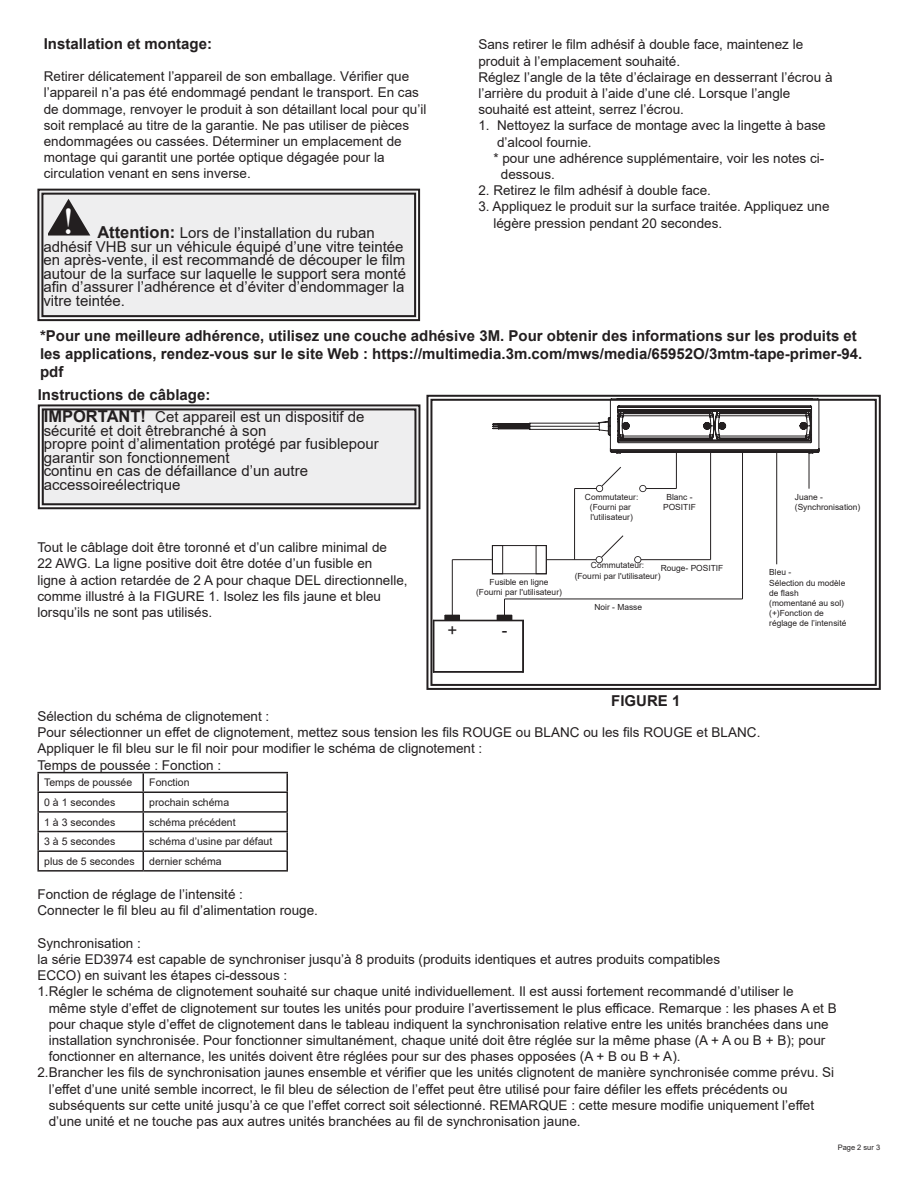
<style>
.page{position:relative;width:918px;height:1188px;background:#fff}
.page>*{position:absolute;margin:0;border:0;box-sizing:border-box;transform-origin:0 0}
.t1{font:38.25px "Bask Old Face";color:#fff}
.t2{font:16.8px "Arial";color:#231f20}
.t3{font:15px/13.5px "Arial";color:#231f20}
.t4{font:700 15px/18px "Arial";color:#231f20}
.t5{font:13.5px/16.2px "Arial";color:#231f20}
.t6{font:10.5px "Arial";color:#231f20}
.t7{font:8.4px/10.1px "Arial";color:#231f20;text-align:center}
.t8{font:7.5px "Arial";color:#231f20}
.s1{font-weight:700;font-size:16.5px}
</style>
<div class="page">
<svg style="left:37px;top:188px;width:384px;height:134px;background:#e1e0e1"></svg>
<div style="left:41px;top:193px;width:375px;height:124px;border:2px solid #231f20"></div>
<svg style="left:37px;top:404px;width:384px;height:106px;background:#e4e4e5"></svg>
<div style="left:42px;top:408px;width:374px;height:97px;border:2px solid #231f20"></div>
<svg style="left:426px;top:394px;width:455px;height:296px"></svg>
<div style="left:430px;top:399px;width:447px;height:287px;border:2px solid #231f20"></div>
<hr style="left:37px;top:772px;width:106px;height:1px;background:#231f20">
<hr style="left:143px;top:772px;width:145px;height:1px;background:#231f20">
<hr style="left:37px;top:792px;width:106px;height:1px;background:#231f20">
<hr style="left:143px;top:792px;width:145px;height:1px;background:#231f20">
<hr style="left:37px;top:811px;width:106px;height:2px;background:#231f20">
<hr style="left:143px;top:811px;width:145px;height:2px;background:#231f20">
<hr style="left:37px;top:831px;width:106px;height:1px;background:#231f20">
<hr style="left:143px;top:831px;width:145px;height:1px;background:#231f20">
<hr style="left:37px;top:850px;width:106px;height:2px;background:#231f20">
<svg style="left:37px;top:773px;width:2px;height:97px"></svg>
<hr style="left:143px;top:850px;width:145px;height:2px;background:#231f20">
<svg style="left:143px;top:773px;width:1px;height:97px"></svg>
<svg style="left:286px;top:773px;width:2px;height:97px"></svg>
<hr style="left:37px;top:870px;width:106px;height:2px;background:#231f20">
<hr style="left:143px;top:870px;width:145px;height:2px;background:#231f20">
<p class="t4" style="left:44px;top:35px;width:170px">Installation et montage:</p>
<p class="t5" style="left:44px;top:68px;width:377px">Retirer délicatement l’appareil de son emballage. Vérifier que l’appareil n’a pas été endommagé pendant le transport. En cas</p>
<p class="t5" style="left:44px;top:101px;width:384px">de dommage, renvoyer le produit à son détaillant local pour qu’il soit remplacé au titre de la garantie. Ne pas utiliser de pièces</p>
<p class="t5" style="left:44px;top:133px;width:359px">endommagées ou cassées. Déterminer un emplacement de montage qui garantit une portée optique dégagée pour la</p>
<p class="t5" style="left:44px;top:165px;width:209px">circulation venant en sens inverse.</p>
<p class="t1" style="left:63px;top:200px;width:11px">!</p>
<p class="t3" style="left:43px;top:226px;width:364px;text-indent:54px"><span class="s1">Attention:</span> Lors de l’installation du ruban adhésif VHB sur un véhicule équipé d’une vitre teintée en après-vente, il est recommandé de découper le film autour de la surface sur laquelle le support sera monté afin d’assurer l’adhérence et d’éviter d’endommager la vitre teintée.</p>
<p class="t5" style="left:478px;top:36px;width:326px">Sans retirer le film adhésif à double face, maintenez le</p>
<p class="t5" style="left:478px;top:53px;width:203px">produit à l’emplacement souhaité.</p>
<p class="t5" style="left:478px;top:69px;width:356px">Réglez l’angle de la tête d’éclairage en desserrant l’écrou à</p>
<p class="t5" style="left:478px;top:85px;width:314px">l’arrière du produit à l’aide d’une clé. Lorsque l’angle</p>
<p class="t5" style="left:478px;top:101px;width:207px">souhaité est atteint, serrez l’écrou.</p>
<p class="t5" style="left:478px;top:117px;width:349px">1. Nettoyez la surface de montage avec la lingette à base</p>
<p class="t5" style="left:497px;top:134px;width:96px">d’alcool fournie.</p>
<p class="t5" style="left:493px;top:150px;width:332px">* pour une adhérence supplémentaire, voir les notes ci-</p>
<p class="t5" style="left:501px;top:166px;width:56px">dessous.</p>
<p class="t5" style="left:478px;top:182px;width:234px">2. Retirez le film adhésif à double face.</p>
<p class="t5" style="left:478px;top:198px;width:353px">3. Appliquez le produit sur la surface traitée. Appliquez une</p>
<p class="t5" style="left:493px;top:215px;width:230px">légère pression pendant 20 secondes.</p>
<p class="t4" style="left:40px;top:327px;width:824px">*Pour une meilleure adhérence, utilisez une couche adhésive 3M. Pour obtenir des informations sur les produits et les applications, rendez-vous sur le site Web : https://multimedia.3m.com/mws/media/65952O/3mtm-tape-primer-94. pdf</p>
<p class="t4" style="left:38px;top:386px;width:174px">Instructions de câblage:</p>
<p class="t3" style="left:44px;top:410px;width:322px"><span class="s1">IMPORTANT!</span> Cet appareil est un dispositif de sécurité et doit êtrebranché à son</p>
<p class="t3" style="left:44px;top:437px;width:337px">propre point d’alimentation protégé par fusiblepour garantir son fonctionnement</p>
<p class="t3" style="left:44px;top:464px;width:266px">continu en cas de défaillance d’un autre accessoireélectrique</p>
<p class="t5" style="left:37px;top:539px;width:351px">Tout le câblage doit être toronné et d’un calibre minimal de</p>
<p class="t5" style="left:37px;top:555px;width:336px">22 AWG. La ligne positive doit être dotée d’un fusible en</p>
<p class="t5" style="left:37px;top:572px;width:372px">ligne à action retardée de 2 A pour chaque DEL directionnelle, comme illustré à la FIGURE 1. Isolez les fils jaune et bleu lorsqu’ils ne sont pas utilisés.</p>
<p class="t7" style="left:585px;top:492px;width:55px">Commutateur: (Fourni par l'utilisateur)</p>
<p class="t7" style="left:663px;top:492px;width:34px">Blanc -<br>POSITIF</p>
<p class="t7" style="left:476px;top:577px;width:87px">Fusible en ligne (Fourni par l'utilisateur)</p>
<p class="t2" style="left:447px;top:619px;width:11px">+</p>
<p class="t2" style="left:502px;top:619px;width:7px">-</p>
<p class="t7" style="left:591px;top:560px;width:55px">Commutateur:</p>
<p class="t7" style="left:661px;top:563px;width:64px">Rouge- POSITIF</p>
<p class="t7" style="left:575px;top:571px;width:87px">(Fourni par l'utilisateur)</p>
<p class="t7" style="left:594px;top:602px;width:49px">Noir - Masse</p>
<p class="t7" style="left:795px;top:492px;width:67px;text-align:left">Juane - (Synchronisation)</p>
<p class="t7" style="left:769px;top:567px;width:79px;text-align:left">Bleu -<br>Sélection du modèle de flash (momentané au sol) (+)Fonction de réglage de l’intensité</p>
<p class="t4" style="left:611px;top:692px;width:71px">FIGURE 1</p>
<p class="t5" style="left:37px;top:708px;width:233px">Sélection du schéma de clignotement :</p>
<p class="t5" style="left:37px;top:724px;width:724px">Pour sélectionner un effet de clignotement, mettez sous tension les fils ROUGE ou BLANC ou les fils ROUGE et BLANC.</p>
<p class="t5" style="left:37px;top:740px;width:446px">Appliquer le fil bleu sur le fil noir pour modifier le schéma de clignotement :</p>
<p class="t5" style="left:37px;top:757px;width:185px">Temps de poussée : Fonction :</p>
<p class="t6" style="left:44px;top:775px;width:90px">Temps de poussée</p>
<p class="t6" style="left:149px;top:775px;width:42px">Fonction</p>
<p class="t6" style="left:44px;top:795px;width:73px">0 à 1 secondes</p>
<p class="t6" style="left:149px;top:795px;width:81px">prochain schéma</p>
<p class="t6" style="left:44px;top:815px;width:73px">1 à 3 secondes</p>
<p class="t6" style="left:149px;top:815px;width:88px">schéma précédent</p>
<p class="t6" style="left:44px;top:834px;width:73px">3 à 5 secondes</p>
<p class="t6" style="left:149px;top:834px;width:125px">schéma d’usine par défaut</p>
<p class="t6" style="left:44px;top:854px;width:92px">plus de 5 secondes</p>
<p class="t6" style="left:149px;top:854px;width:74px">dernier schéma</p>
<p class="t5" style="left:37px;top:886px;width:207px">Fonction de réglage de l’intensité :</p>
<p class="t5" style="left:37px;top:902px;width:282px">Connecter le fil bleu au fil d’alimentation rouge.</p>
<p class="t5" style="left:37px;top:935px;width:105px">Synchronisation :</p>
<p class="t5" style="left:37px;top:951px;width:684px">la série ED3974 est capable de synchroniser jusqu’à 8 produits (produits identiques et autres produits compatibles</p>
<p class="t5" style="left:37px;top:967px;width:251px">ECCO) en suivant les étapes ci-dessous :</p>
<p class="t5" style="left:37px;top:983px;width:758px">1.Régler le schéma de clignotement souhaité sur chaque unité individuellement. Il est aussi fortement recommandé d’utiliser le</p>
<p class="t5" style="left:49px;top:1000px;width:790px">même style d’effet de clignotement sur toutes les unités pour produire l’avertissement le plus efficace. Remarque : les phases A et B</p>
<p class="t5" style="left:49px;top:1016px;width:782px">pour chaque style d’effet de clignotement dans le tableau indiquent la synchronisation relative entre les unités branchées dans une</p>
<p class="t5" style="left:49px;top:1032px;width:778px">installation synchronisée. Pour fonctionner simultanément, chaque unité doit être réglée sur la même phase (A + A ou B + B); pour</p>
<p class="t5" style="left:49px;top:1048px;width:633px">fonctionner en alternance, les unités doivent être réglées pour sur des phases opposées (A + B ou B + A).</p>
<p class="t5" style="left:37px;top:1064px;width:798px">2.Brancher les fils de synchronisation jaunes ensemble et vérifier que les unités clignotent de manière synchronisée comme prévu. Si</p>
<p class="t5" style="left:49px;top:1081px;width:740px">l’effet d’une unité semble incorrect, le fil bleu de sélection de l’effet peut être utilisé pour faire défiler les effets précédents ou</p>
<p class="t5" style="left:49px;top:1097px;width:767px">subséquents sur cette unité jusqu’à ce que l’effet correct soit sélectionné. REMARQUE : cette mesure modifie uniquement l’effet</p>
<p class="t5" style="left:49px;top:1113px;width:534px">d’une unité et ne touche pas aux autres unités branchées au fil de synchronisation jaune.</p>
<p class="t8" style="left:838px;top:1142px;width:44px">Page 2 sur 3</p>
</div>
